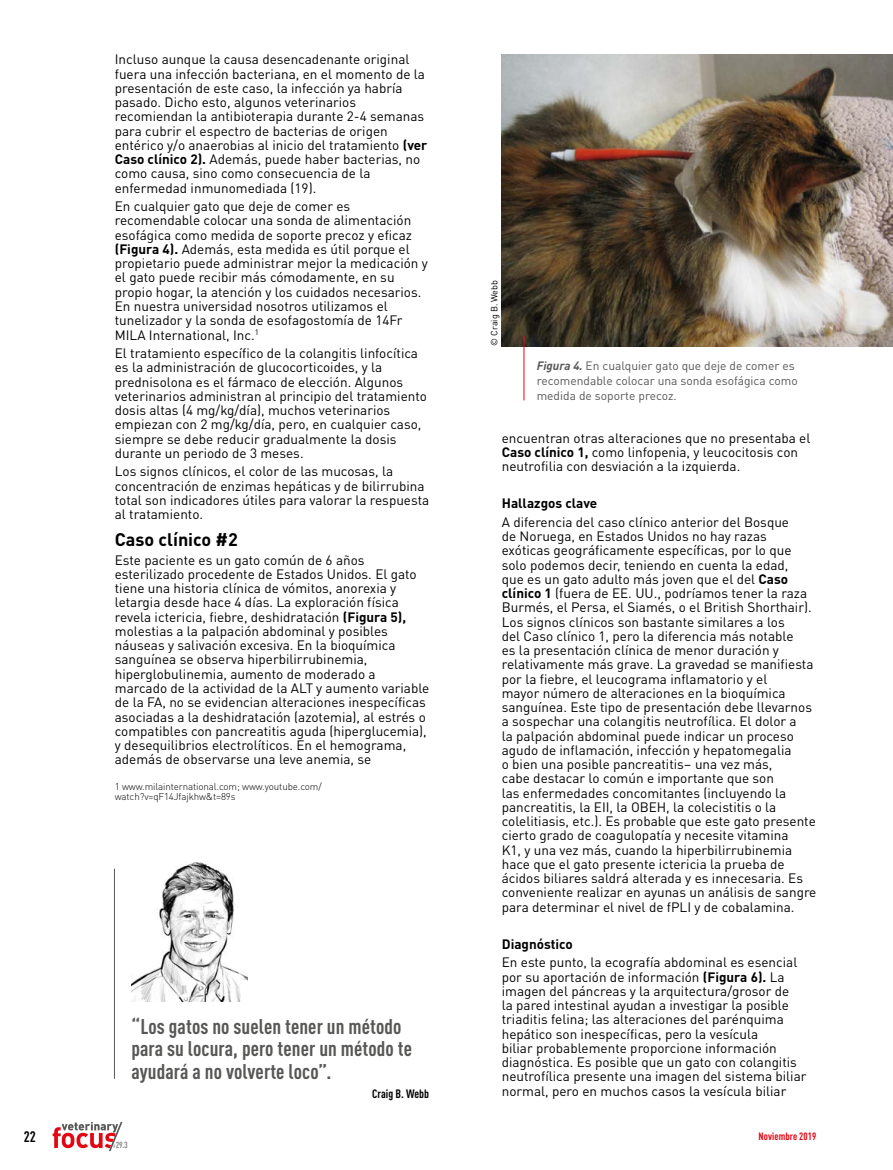
<style>
.page{position:relative;width:893px;height:1170px;background:#fff}
.page>*{position:absolute;margin:0;border:0;box-sizing:border-box;transform-origin:0 0}
.exergue{font:700 condensed 21px/22.5px "DIN Pro";letter-spacing:.005em;color:#575756}
.inter_niveau2{font:700 18px "DIN Pro";color:#000}
.t1{font:700 condensed 15px "DIN Pro";color:#000}
.GB_texte_courant{font:13.5px/14.2px "DIN Pro";color:#000}
.GB_texte_courant-2{font:700 13.5px "DIN Pro";color:#000}
.titre_legende_HAUT{font:12px/15px "DIN Pro";color:#575756}
.signature_exergue{font:700 condensed 12px "DIN Pro";color:#000}
.t2{font:700 condensed 10.5px "DIN Pro";letter-spacing:.01em;color:#e30613}
.footnote{font:300 9.75px/10.5px "DIN Pro";letter-spacing:-.01em;color:#000}
.t3{font:9px "DIN Pro";color:#000}
.t4{font:700 condensed 8.85px "DIN Pro";color:#878787}
.s1{font-weight:700}
.s2{font-weight:700;font-style:italic}
.s3{font-weight:400;font-size:5.25px}
</style>
<div class="page">
<img style="left:502px;top:54px;width:391px;height:293px">
<hr style="left:524px;top:335px;width:1px;height:65px;background:#e30613">
<hr style="left:114px;top:868px;width:1px;height:210px;background:#575756">
<img style="left:131px;top:862px;width:117px;height:139px">
<svg style="left:53px;top:1122px;width:70px;height:28px"></svg>
<p class="GB_texte_courant" style="left:115px;top:51px;width:314px">Incluso aunque la causa desencadenante original fuera una infección bacteriana, en el momento de la presentación de este caso, la infección ya habría pasado. Dicho esto, algunos veterinarios recomiendan la antibioterapia durante 2-4 semanas para cubrir el espectro de bacterias de origen entérico y/o anaerobias al inicio del tratamiento <span class="s1">(ver Caso clínico 2).</span> Además, puede haber bacterias, no como causa, sino como consecuencia de la enfermedad inmunomediada (19).</p>
<p class="GB_texte_courant" style="left:115px;top:198px;width:315px">En cualquier gato que deje de comer es recomendable colocar una sonda de alimentación esofágica como medida de soporte precoz y eficaz <span class="s1">(Figura 4).</span> Además, esta medida es útil porque el propietario puede administrar mejor la medicación y el gato puede recibir más cómodamente, en su propio hogar, la atención y los cuidados necesarios.<br>En nuestra universidad nosotros utilizamos el tunelizador y la sonda de esofagostomía de 14Fr MILA International, Inc.<sup>1</sup></p>
<p class="GB_texte_courant" style="left:115px;top:345px;width:314px">El tratamiento específico de la colangitis linfocítica es la administración de glucocorticoides, y la prednisolona es el fármaco de elección. Algunos veterinarios administran al principio del tratamiento dosis altas (4 mg/kg/día), muchos veterinarios empiezan con 2 mg/kg/día, pero, en cualquier caso, siempre se debe reducir gradualmente la dosis durante un periodo de 3 meses.</p>
<p class="GB_texte_courant" style="left:115px;top:463px;width:316px">Los signos clínicos, el color de las mucosas, la concentración de enzimas hepáticas y de bilirrubina total son indicadores útiles para valorar la respuesta al tratamiento.</p>
<p class="inter_niveau2" style="left:115px;top:524px;width:124px">Caso clínico #2</p>
<p class="GB_texte_courant" style="left:115px;top:551px;width:316px">Este paciente es un gato común de 6 años esterilizado procedente de Estados Unidos. El gato tiene una historia clínica de vómitos, anorexia y letargia desde hace 4 días. La exploración física revela ictericia, fiebre, deshidratación <span class="s1">(Figura 5), </span>molestias a la palpación abdominal y posibles náuseas y salivación excesiva. En la bioquímica sanguínea se observa hiperbilirrubinemia, hiperglobulinemia, aumento de moderado a marcado de la actividad de la ALT y aumento variable de la FA, no se evidencian alteraciones inespecíficas asociadas a la deshidratación (azotemia), al estrés o compatibles con pancreatitis aguda (hiperglucemia), y desequilibrios electrolíticos. En el hemograma, además de observarse una leve anemia, se</p>
<p class="footnote" style="left:115px;top:780px;width:208px">1 www.milainternational.com; www.youtube.com/ watch?v=qF14Jfajkhw&amp;t=89s</p>
<p class="exergue" style="left:131px;top:1013px;width:282px">“Los gatos no suelen tener un método para su locura, pero tener un método te ayudará a no volverte loco”.</p>
<p class="signature_exergue" style="left:372px;top:1084px;width:58px">Craig B. Webb</p>
<p class="t3" style="left:487px;top:345px;width:67px;rotate:-90deg">© Craig B. Webb</p>
<p class="titre_legende_HAUT" style="left:537px;top:358px;width:262px"><span class="s2">Figura 4.</span> En cualquier gato que deje de comer es recomendable colocar una sonda esofágica como medida de soporte precoz.</p>
<p class="GB_texte_courant" style="left:502px;top:430px;width:310px">encuentran otras alteraciones que no presentaba el<br><span class="s1">Caso clínico 1,</span> como linfopenia, y leucocitosis con neutrofilia con desviación a la izquierda.</p>
<p class="GB_texte_courant-2" style="left:502px;top:492px;width:97px">Hallazgos clave</p>
<p class="GB_texte_courant" style="left:502px;top:514px;width:316px">A diferencia del caso clínico anterior del Bosque<br>de Noruega, en Estados Unidos no hay razas exóticas geográficamente específicas, por lo que solo podemos decir, teniendo en cuenta la edad,<br>que es un gato adulto más joven que el del <span class="s1">Caso clínico 1</span> (fuera de EE. UU., podríamos tener la raza Burmés, el Persa, el Siamés, o el British Shorthair).<br>Los signos clínicos son bastante similares a los<br>del Caso clínico 1, pero la diferencia más notable<br>es la presentación clínica de menor duración y relativamente más grave. La gravedad se manifiesta por la fiebre, el leucograma inflamatorio y el<br>mayor número de alteraciones en la bioquímica sanguínea. Este tipo de presentación debe llevarnos a sospechar una colangitis neutrofílica. El dolor a<br>la palpación abdominal puede indicar un proceso agudo de inflamación, infección y hepatomegalia<br>o bien una posible pancreatitis– una vez más,<br>cabe destacar lo común e importante que son<br>las enfermedades concomitantes (incluyendo la pancreatitis, la EII, la OBEH, la colecistitis o la colelitiasis, etc.). Es probable que este gato presente cierto grado de coagulopatía y necesite vitamina<br>K1, y una vez más, cuando la hiperbilirrubinemia hace que el gato presente ictericia la prueba de ácidos biliares saldrá alterada y es innecesaria. Es conveniente realizar en ayunas un análisis de sangre para determinar el nivel de fPLI y de cobalamina.</p>
<p class="GB_texte_courant-2" style="left:502px;top:932px;width:73px">Diagnóstico</p>
<p class="GB_texte_courant" style="left:502px;top:954px;width:306px">En este punto, la ecografía abdominal es esencial por su aportación de información <span class="s1">(Figura 6).</span> La imagen del páncreas y la arquitectura/grosor de<br>la pared intestinal ayudan a investigar la posible triaditis felina; las alteraciones del parénquima hepático son inespecíficas, pero la vesícula<br>biliar probablemente proporcione información diagnóstica. Es posible que un gato con colangitis neutrofílica presente una imagen del sistema biliar normal, pero en muchos casos la vesícula biliar</p>
<p class="t1" style="left:24px;top:1125px;width:14px">22</p>
<p class="t2" style="left:759px;top:1128px;width:59px">Noviembre 2019</p>
<p class="t4" style="left:113px;top:1138px;width:16px"><span class="s3">#</span>29.3</p>
</div>
